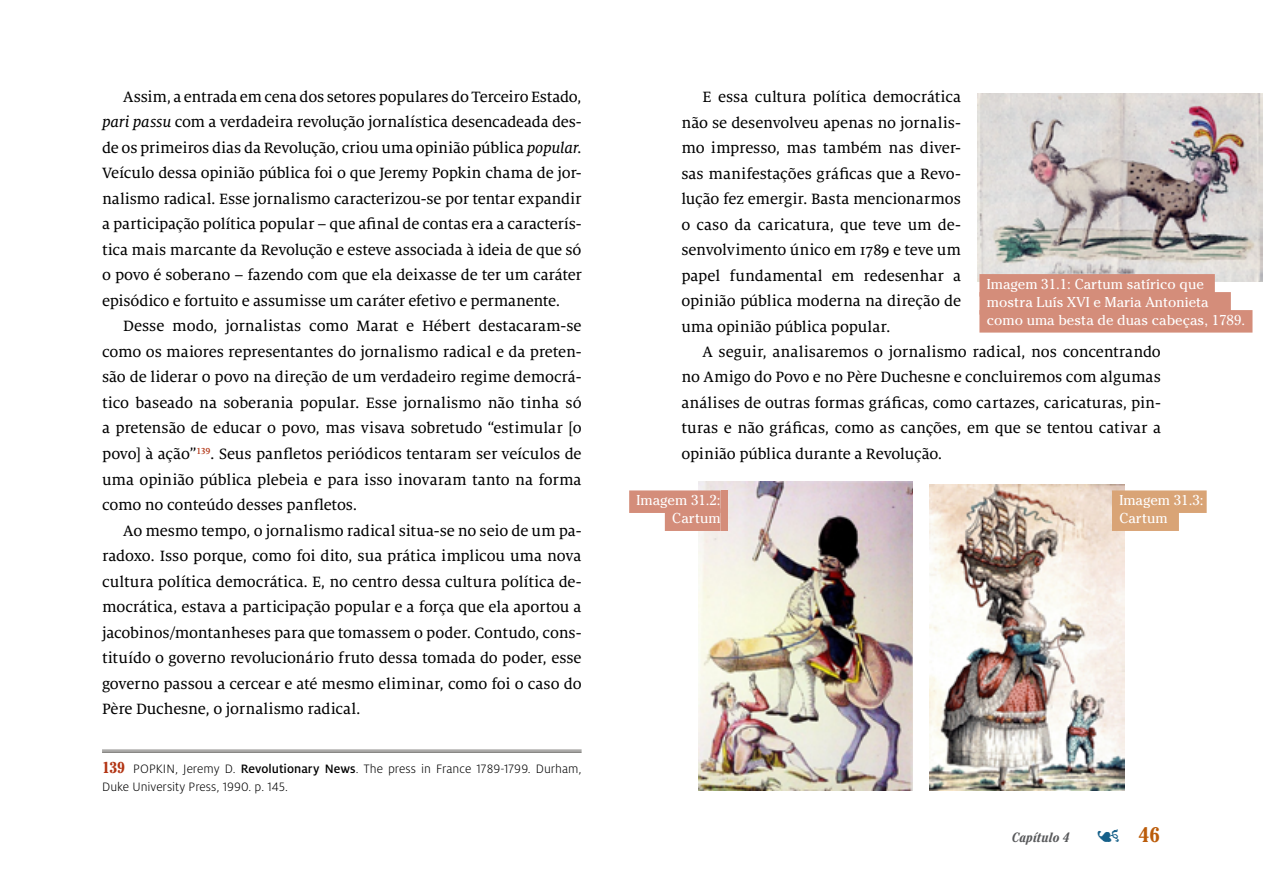
<style>
.page{position:relative;width:1263px;height:893px;background:#fff}
.page>*{position:absolute;margin:0;border:0;box-sizing:border-box;transform-origin:0 0}
.t1{font:16.5px/25.5px "Milo Serif Pro Text";letter-spacing:-.01em;color:#000;text-align:justify}
.t2{font:14.25px/18px "Cheltenham Std";color:#fff}
.t3{font:300 13.5px/18px "Milo Pro";letter-spacing:.005em;color:#000}
.t4{font:italic 700 condensed 13.5px "Cheltenham Std";letter-spacing:.005em;color:#58595b}
.s1{font-family:"Milo Serif Pro Text Ita"}
.s2{font-family:"Cheltenham Std";font-weight:700;font-stretch:condensed;font-size:15.75px;color:#b23312}
.s3{font-weight:500}
.s4{font-family:"Celestia Antiqua Std";font-weight:400;font-style:normal;font-stretch:normal;font-size:25.35px;color:#166089}
.s5{font-style:normal;font-size:21px;color:#bb5c0a}
</style>
<div class="page">
<hr style="left:102px;top:750px;width:480px;height:1px;background:#757470">
<hr style="left:102px;top:751px;width:480px;height:2px;background:#757470">
<img style="left:699px;top:482px;width:214px;height:309px">
<div style="left:629px;top:490px;width:92px;height:23px;background:#d48d7a"></div>
<div style="left:665px;top:508px;width:56px;height:23px;background:#d48d7a"></div>
<img style="left:978px;top:94px;width:285px;height:188px">
<div style="left:979px;top:274px;width:236px;height:23px;background:#d48d7a"></div>
<div style="left:979px;top:292px;width:252px;height:23px;background:#d48d7a"></div>
<div style="left:979px;top:310px;width:273px;height:23px;background:#d48d7a"></div>
<img style="left:930px;top:485px;width:194px;height:306px">
<div style="left:1112px;top:490px;width:95px;height:23px;background:#d9a476"></div>
<div style="left:1112px;top:508px;width:67px;height:23px;background:#d9a476"></div>
<div style="left:721px;top:490px;width:6px;height:41px;background:#d48d7a"></div>
<p class="t1" style="left:102px;top:84px;width:481px;text-indent:21px">Assim, a entrada em cena dos setores populares do Terceiro Estado, <span class="s1">pari passu</span> com a verdadeira revolução jornalística desencadeada des&shy;de os primeiros dias da Revolução, criou uma opinião pública <span class="s1">popular</span>.<br>Veículo dessa opinião pública foi o que Jeremy Popkin chama de jor&shy;nalismo radical. Esse jornalismo caracterizou-se por tentar expandir a participação política popular – que afinal de contas era a caracterís&shy;tica mais marcante da Revolução e esteve associada à ideia de que só o povo é soberano – fazendo com que ela deixasse de ter um caráter episódico e fortuito e assumisse um caráter efetivo e permanente.</p>
<p class="t1" style="left:102px;top:313px;width:481px;text-indent:21px">Desse modo, jornalistas como Marat e Hébert destacaram-se como os maiores representantes do jornalismo radical e da preten&shy;são de liderar o povo na direção de um verdadeiro regime democrá&shy;tico baseado na soberania popular. Esse jornalismo não tinha só a pretensão de educar o povo, mas visava sobretudo “estimular [o povo] à ação”<sup>139</sup>. Seus panfletos periódicos tentaram ser veículos de uma opinião pública plebeia e para isso inovaram tanto na forma como no conteúdo desses panfletos.</p>
<p class="t1" style="left:102px;top:518px;width:481px;text-indent:21px">Ao mesmo tempo, o jornalismo radical situa-se no seio de um pa&shy;radoxo. Isso porque, como foi dito, sua prática implicou uma nova cultura política democrática. E, no centro dessa cultura política de&shy;mocrática, estava a participação popular e a força que ela aportou a jacobinos/montanheses para que tomassem o poder. Contudo, cons&shy;tituído o governo revolucionário fruto dessa tomada do poder, esse governo passou a cercear e até mesmo eliminar, como foi o caso do Père Duchesne, o jornalismo radical.</p>
<p class="t3" style="left:102px;top:759px;width:481px"><span class="s2">139</span> POPKIN, Jeremy D. <span class="s3">Revolutionary News</span>. The press in France 1789-1799. Durham,<br>Duke University Press, 1990. p. 145.</p>
<p class="t1" style="left:681px;top:84px;width:281px;text-indent:21px">E essa cultura política democrática não se desenvolveu apenas no jornalis&shy;mo impresso, mas também nas diver&shy;sas manifestações gráficas que a Revo&shy;lução fez emergir. Basta mencionarmos o caso da caricatura, que teve um de&shy;senvolvimento único em 1789 e teve um papel fundamental em redesenhar a opinião pública moderna na direção de uma opinião pública popular.</p>
<p class="t1" style="left:681px;top:339px;width:481px;text-indent:21px">A seguir, analisaremos o jornalismo radical, nos concentrando no Amigo do Povo e no Père Duchesne e concluiremos com algumas análises de outras formas gráficas, como cartazes, caricaturas, pin&shy;turas e não gráficas, como as canções, em que se tentou cativar a opinião pública durante a Revolução.</p>
<p class="t2" style="left:987px;top:275px;width:260px">Imagem 31.1: Cartum satírico que mostra Luís XVI e Maria Antonieta como uma besta de duas cabeças, 1789.</p>
<p class="t2" style="left:637px;top:492px;width:86px;text-align:right">Imagem 31.2:<br>Cartum</p>
<p class="t2" style="left:1119px;top:492px;width:86px">Imagem 31.3:<br>Cartum</p>
<p class="t4" style="left:1012px;top:829px;width:149px">Capítulo 4 <span class="s4">☙</span> <span class="s5">46</span></p>
</div>
